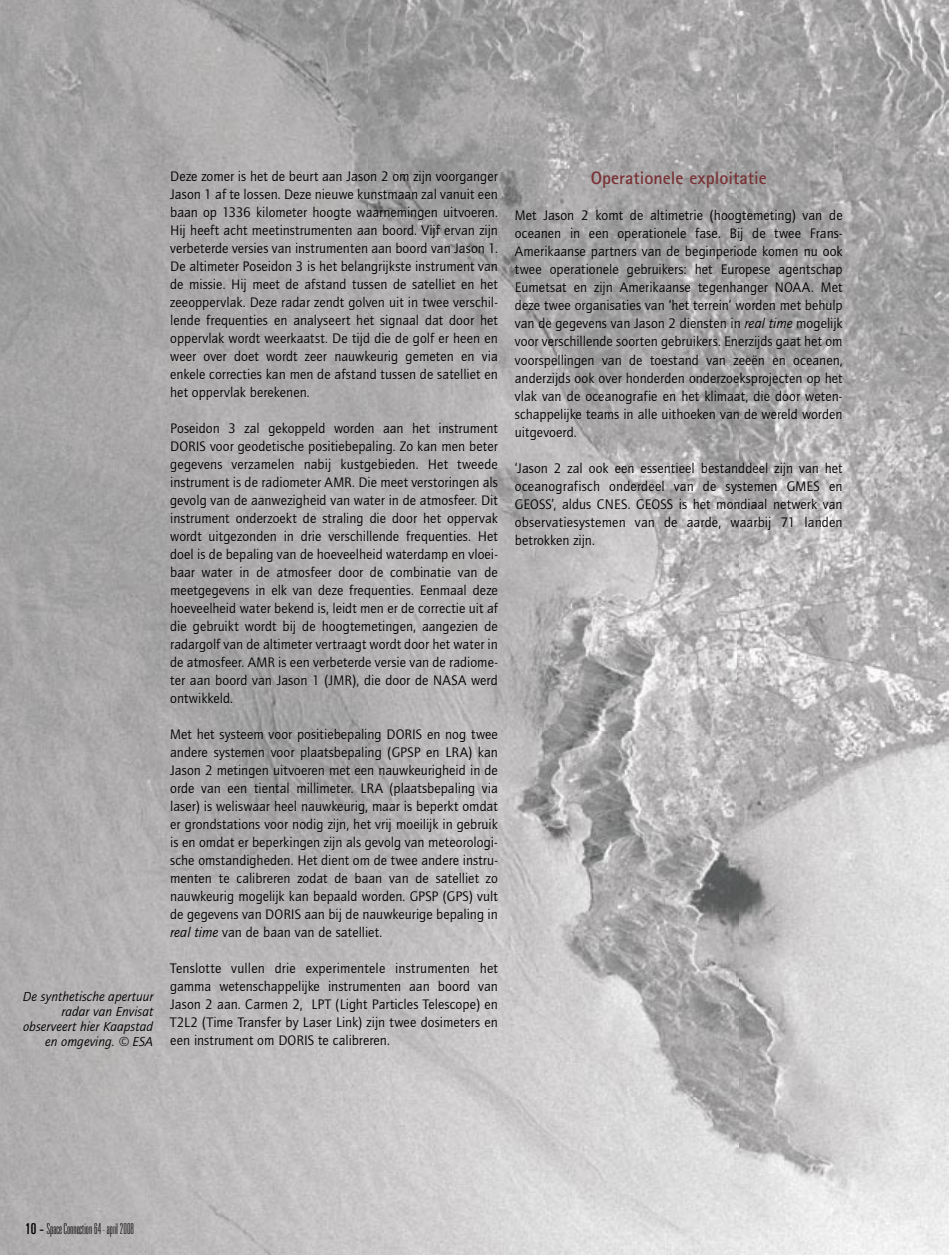
<style>
.page{position:relative;width:949px;height:1255px;background:#fff}
.page>*{position:absolute;margin:0;border:0;box-sizing:border-box;transform-origin:0 0}
.t1{font:700 18px "Rotis Sans Serif";color:#793134}
.t2{font:100 ultra-condensed 15px "Univers LT Std";color:#000;scale:1.05 1}
.t3{font:14.25px/18px "Quay Sans";letter-spacing:.005em;color:#000;text-align:justify}
.t4{font:italic 13.5px/15px "Quay Sans";letter-spacing:.005em;color:#000;text-align:right}
.s1{font-style:italic}
.s2{font-weight:400}
</style>
<div class="page">
<img style="left:0;top:0;width:948px;height:1254px">
<p class="t4" style="left:23px;top:989px;width:132px">De synthetische apertuur radar van Envisat observeert hier Kaapstad en omgeving. © ESA</p>
<p class="t3" style="left:170px;top:167px;width:329px">Deze zomer is het de beurt aan Jason 2 om zijn voorganger Jason 1 af te lossen. Deze nieuwe kunstmaan zal vanuit een baan op 1336 kilometer hoogte waarnemingen uitvoeren.<br>Hij heeft acht meetinstrumenten aan boord. Vijf ervan zijn verbeterde versies van instrumenten aan boord van Jason 1.<br>De altimeter Poseidon 3 is het belangrijkste instrument van de missie. Hij meet de afstand tussen de satelliet en het zeeoppervlak. Deze radar zendt golven uit in twee verschil&shy;lende frequenties en analyseert het signaal dat door het oppervlak wordt weerkaatst. De tijd die de golf er heen en weer over doet wordt zeer nauwkeurig gemeten en via enkele correcties kan men de afstand tussen de satelliet en het oppervlak berekenen.</p>
<p class="t3" style="left:170px;top:419px;width:329px">Poseidon 3 zal gekoppeld worden aan het instrument DORIS voor geodetische positiebepaling. Zo kan men beter gegevens verzamelen nabij kustgebieden. Het tweede instrument is de radiometer AMR. Die meet verstoringen als gevolg van de aanwezigheid van water in de atmosfeer. Dit instrument onderzoekt de straling die door het oppervak wordt uitgezonden in drie verschillende frequenties. Het doel is de bepaling van de hoeveelheid waterdamp en vloei&shy;baar water in de atmosfeer door de combinatie van de meetgegevens in elk van deze frequenties. Eenmaal deze hoeveelheid water bekend is, leidt men er de correctie uit af die gebruikt wordt bij de hoogtemetingen, aangezien de radargolf van de altimeter vertraagt wordt door het water in de atmosfeer. AMR is een verbeterde versie van de radiome&shy;ter aan boord van Jason 1 (JMR), die door de NASA werd ontwikkeld.</p>
<p class="t3" style="left:170px;top:725px;width:329px">Met het systeem voor positiebepaling DORIS en nog twee andere systemen voor plaatsbepaling (GPSP en LRA) kan Jason 2 metingen uitvoeren met een nauwkeurigheid in de orde van een tiental millimeter. LRA (plaatsbepaling via laser) is weliswaar heel nauwkeurig, maar is beperkt omdat er grondstations voor nodig zijn, het vrij moeilijk in gebruik is en omdat er beperkingen zijn als gevolg van meteorologi&shy;sche omstandigheden. Het dient om de twee andere instru&shy;menten te calibreren zodat de baan van de satelliet zo nauwkeurig mogelijk kan bepaald worden. GPSP (GPS) vult de gegevens van DORIS aan bij de nauwkeurige bepaling in <span class="s1">real time</span> van de baan van de satelliet.</p>
<p class="t3" style="left:170px;top:959px;width:329px">Tenslotte vullen drie experimentele instrumenten het gamma wetenschappelijke instrumenten aan boord van Jason 2 aan. Carmen 2, LPT (Light Particles Telescope) en T2L2 (Time Transfer by Laser Link) zijn twee dosimeters en een instrument om DORIS te calibreren.</p>
<p class="t1" style="left:590px;top:167px;width:177px">Operationele exploitatie</p>
<p class="t3" style="left:514px;top:207px;width:329px">Met Jason 2 komt de altimetrie (hoogtemeting) van de oceanen in een operationele fase. Bij de twee Frans-Amerikaanse partners van de beginperiode komen nu ook twee operationele gebruikers: het Europese agentschap Eumetsat en zijn Amerikaanse tegenhanger NOAA. Met deze twee organisaties van ‘het terrein’ worden met behulp van de gegevens van Jason 2 diensten in <span class="s1">real time</span> mogelijk voor verschillende soorten gebruikers. Enerzijds gaat het om voorspellingen van de toestand van zeeën en oceanen, anderzijds ook over honderden onderzoeksprojecten op het vlak van de oceanografie en het klimaat, die door weten&shy;schappelijke teams in alle uithoeken van de wereld worden uitgevoerd.</p>
<p class="t3" style="left:514px;top:459px;width:329px">‘Jason 2 zal ook een essentieel bestanddeel zijn van het oceanografisch onderdeel van de systemen GMES en GEOSS’, aldus CNES. GEOSS is het mondiaal netwerk van observatiesystemen van de aarde, waarbij 71 landen betrokken zijn.</p>
<p class="t2" style="left:25px;top:1220px;width:105px"><span class="s2">10 -</span> Space Connection 64 - april 2008</p>
</div>
